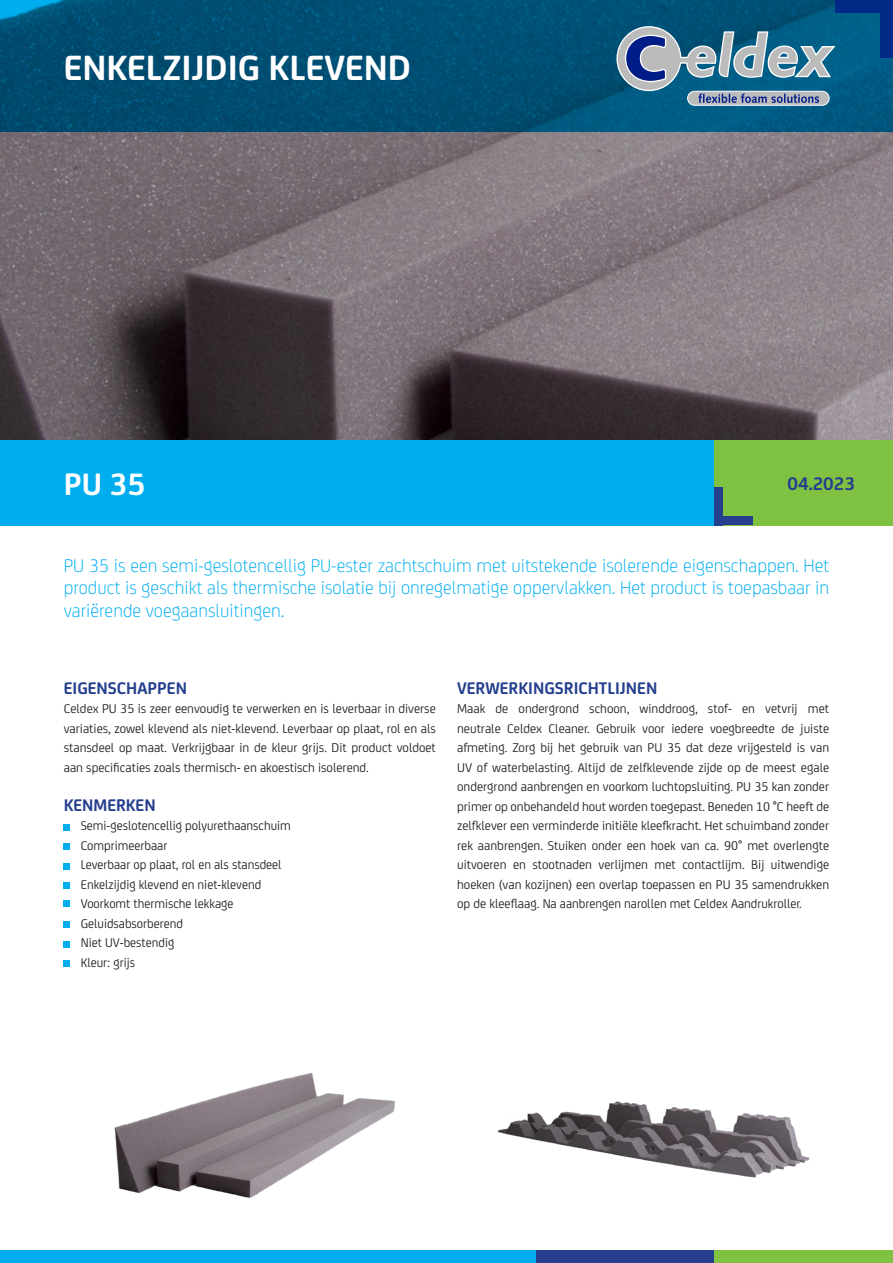
<style>
.page{position:relative;width:893px;height:1263px;background:#fff}
.page>*{position:absolute;margin:0;border:0;box-sizing:border-box;transform-origin:0 0}
._6__kop_diap{font:700 37.5px "FS Joey";color:#fff}
._6__kop_diap-2{font:700 33px "FS Joey";color:#fff}
.t1{font:300 19.5px/22.5px "FS Joey";color:#00aeef;text-align:justify}
._3_lead{font:700 19.5px "FS Joey";color:#253f8e}
._1_plat{font:700 18px "FS Joey";color:#253f8e}
._1_plat-2{font:13.5px/19.5px "FS Joey";color:#231f20;text-align:justify}
</style>
<div class="page">
<img style="left:0;top:132px;width:893px;height:308px">
<div style="left:0;top:1250px;width:536px;height:13px;background:#00aeef"></div>
<div style="left:536px;top:1250px;width:178px;height:13px;background:#253f8e"></div>
<div style="left:714px;top:1250px;width:179px;height:13px;background:#7fc241"></div>
<div style="left:0;top:440px;width:893px;height:85px;background:#00aeef"></div>
<svg style="left:0;top:0;width:893px;height:132px;fill:#004e73"></svg>
<div style="left:714px;top:440px;width:179px;height:85px;background:#7fc241"></div>
<div style="left:714px;top:517px;width:39px;height:8px;background:#253f8e"></div>
<div style="left:714px;top:487px;width:9px;height:38px;background:#253f8e"></div>
<svg style="left:616px;top:26px;width:219px;height:80px"></svg>
<svg style="left:64px;top:824px;width:6px;height:6px"></svg>
<div style="left:64px;top:843px;width:6px;height:7px;background:#00aeef"></div>
<svg style="left:64px;top:863px;width:6px;height:6px"></svg>
<div style="left:64px;top:882px;width:6px;height:7px;background:#00aeef"></div>
<svg style="left:64px;top:901px;width:6px;height:6px"></svg>
<div style="left:64px;top:921px;width:6px;height:7px;background:#00aeef"></div>
<svg style="left:64px;top:941px;width:6px;height:6px"></svg>
<div style="left:64px;top:960px;width:6px;height:7px;background:#00aeef"></div>
<img style="left:114px;top:1072px;width:281px;height:126px">
<img style="left:498px;top:1101px;width:312px;height:77px">
<p class="_6__kop_diap" style="left:64px;top:39px;width:349px">ENKELZIJDIG KLEVEND</p>
<p class="_6__kop_diap-2" style="left:64px;top:459px;width:83px">PU 35</p>
<p class="_3_lead" style="left:788px;top:469px;width:69px">04.2023</p>
<p class="t1" style="left:64px;top:553px;width:767px">PU 35 is een semi-geslotencellig PU-ester zachtschuim met uitstekende isolerende eigenschappen. Het product is geschikt als thermische isolatie bij onregelmatige oppervlakken. Het product is toepasbaar in variërende voegaansluitingen.</p>
<p class="_1_plat" style="left:64px;top:674px;width:125px">EIGENSCHAPPEN</p>
<p class="_1_plat-2" style="left:64px;top:698px;width:374px">Celdex PU 35 is zeer eenvoudig te verwerken en is leverbaar in diverse variaties, zowel klevend als niet-klevend. Leverbaar op plaat, rol en als stansdeel op maat. Verkrijgbaar in de kleur grijs. Dit product voldoet aan specificaties zoals thermisch- en akoestisch isolerend.</p>
<p class="_1_plat" style="left:64px;top:791px;width:93px">KENMERKEN</p>
<p class="_1_plat-2" style="left:81px;top:815px;width:212px">Semi-geslotencellig polyurethaanschuim</p>
<p class="_1_plat-2" style="left:81px;top:835px;width:88px">Comprimeerbaar</p>
<p class="_1_plat-2" style="left:81px;top:854px;width:202px">Leverbaar op plaat, rol en als stansdeel</p>
<p class="_1_plat-2" style="left:81px;top:874px;width:182px">Enkelzijdig klevend en niet-klevend</p>
<p class="_1_plat-2" style="left:81px;top:893px;width:154px">Voorkomt thermische lekkage</p>
<p class="_1_plat-2" style="left:81px;top:913px;width:104px">Geluidsabsorberend</p>
<p class="_1_plat-2" style="left:81px;top:932px;width:95px">Niet UV-bestendig</p>
<p class="_1_plat-2" style="left:81px;top:952px;width:56px">Kleur: grijs</p>
<p class="_1_plat" style="left:457px;top:674px;width:202px">VERWERKINGSRICHTLIJNEN</p>
<p class="_1_plat-2" style="left:457px;top:698px;width:374px">Maak de ondergrond schoon, winddroog, stof- en vetvrij met neutrale Celdex Cleaner. Gebruik voor iedere voegbreedte de juiste afmeting. Zorg bij het gebruik van PU 35 dat deze vrijgesteld is van UV of waterbelasting. Altijd de zelfklevende zijde op de meest egale ondergrond aanbrengen en voorkom luchtopsluiting. PU 35 kan zonder primer op onbehandeld hout worden toegepast. Beneden 10 °C heeft de zelfklever een verminderde initiële kleefkracht. Het schuimband zonder rek aanbrengen. Stuiken onder een hoek van ca. 90° met overlengte uitvoeren en stootnaden verlijmen met contactlijm. Bij uitwendige hoeken (van kozijnen) een overlap toepassen en PU 35 samendrukken op de kleeflaag. Na aanbrengen narollen met Celdex Aandrukroller.</p>
</div>
